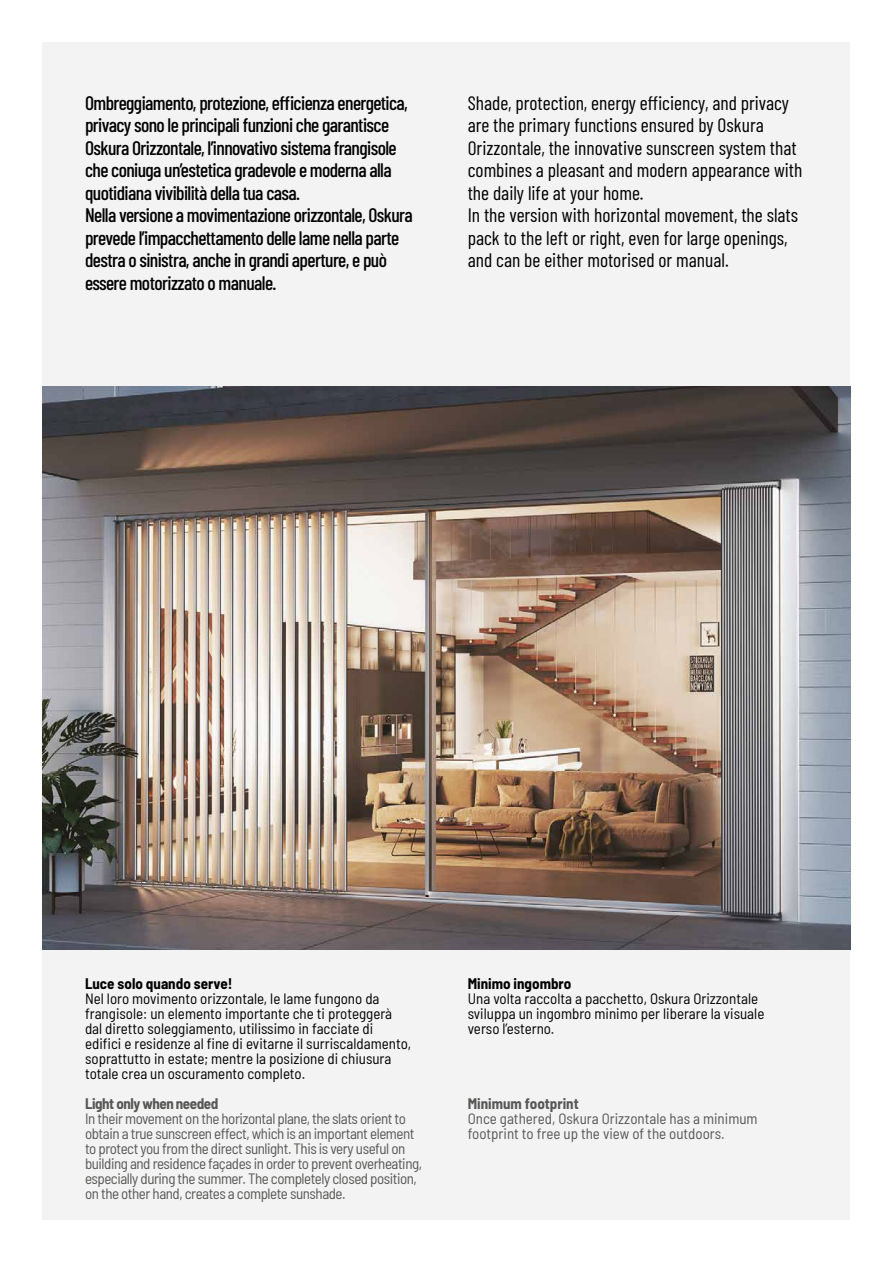
<style>
.page{position:relative;width:893px;height:1263px;background:#fff}
.page>*{position:absolute;margin:0;border:0;box-sizing:border-box;transform-origin:0 0}
.t1{font:500 19.5px/22.5px "Barlow Condensed";letter-spacing:-.03em;color:#000}
.t2{font:19.5px/22.5px "Barlow Condensed";color:#000}
.t3{font:semi-condensed 15px/15px "Barlow";color:#000}
.t4{font:semi-condensed 15px/15px "Barlow";letter-spacing:-.03em;color:#575756}
.t5{font:semi-condensed 15px/15px "Barlow";color:#575756}
.t6{font:700 semi-condensed 15px "Barlow";color:#000}
.t7{font:700 semi-condensed 15px "Barlow";letter-spacing:-.03em;color:#575756}
.t8{font:700 semi-condensed 15px "Barlow";color:#575756}
</style>
<div class="page">
<div style="left:43px;top:43px;width:807px;height:1177px;background:#f3f3f3"></div>
<img style="left:43px;top:387px;width:807px;height:562px">
<p class="t1" style="left:85px;top:90px;width:329px">Ombreggiamento, protezione, efficienza energetica, privacy sono le principali funzioni che garantisce Oskura Orizzontale, l’innovativo sistema frangisole che coniuga un’estetica gradevole e moderna alla quotidiana vivibilità della tua casa.<br>Nella versione a movimentazione orizzontale, Oskura prevede l’impacchettamento delle lame nella parte destra o sinistra, anche in grandi aperture, e può essere motorizzato o manuale.</p>
<p class="t2" style="left:468px;top:90px;width:336px">Shade, protection, energy efficiency, and privacy are the primary functions ensured by Oskura Orizzontale, the innovative sunscreen system that combines a pleasant and modern appearance with the daily life at your home.<br>In the version with horizontal movement, the slats pack to the left or right, even for large openings, and can be either motorised or manual.</p>
<p class="t6" style="left:85px;top:972px;width:149px">Luce solo quando serve!</p>
<p class="t3" style="left:85px;top:990px;width:327px">Nel loro movimento orizzontale, le lame fungono da frangisole: un elemento importante che ti proteggerà dal diretto soleggiamento, utilissimo in facciate di edifici e residenze al fine di evitarne il surriscaldamento, soprattutto in estate; mentre la posizione di chiusura totale crea un oscuramento completo.</p>
<p class="t7" style="left:85px;top:1092px;width:135px">Light only when needed</p>
<p class="t4" style="left:85px;top:1109px;width:339px">In their movement on the horizontal plane, the slats orient to obtain a true sunscreen effect, which is an important element to protect you from the direct sunlight. This is very useful on building and residence façades in order to prevent overheating, especially during the summer. The completely closed position, on the other hand, creates a complete sunshade.</p>
<p class="t6" style="left:468px;top:972px;width:105px">Minimo ingombro</p>
<p class="t3" style="left:468px;top:990px;width:298px">Una volta raccolta a pacchetto, Oskura Orizzontale sviluppa un ingombro minimo per liberare la visuale verso l’esterno.</p>
<p class="t8" style="left:468px;top:1092px;width:112px">Minimum footprint</p>
<p class="t5" style="left:468px;top:1109px;width:291px">Once gathered, Oskura Orizzontale has a minimum footprint to free up the view of the outdoors.</p>
</div>
